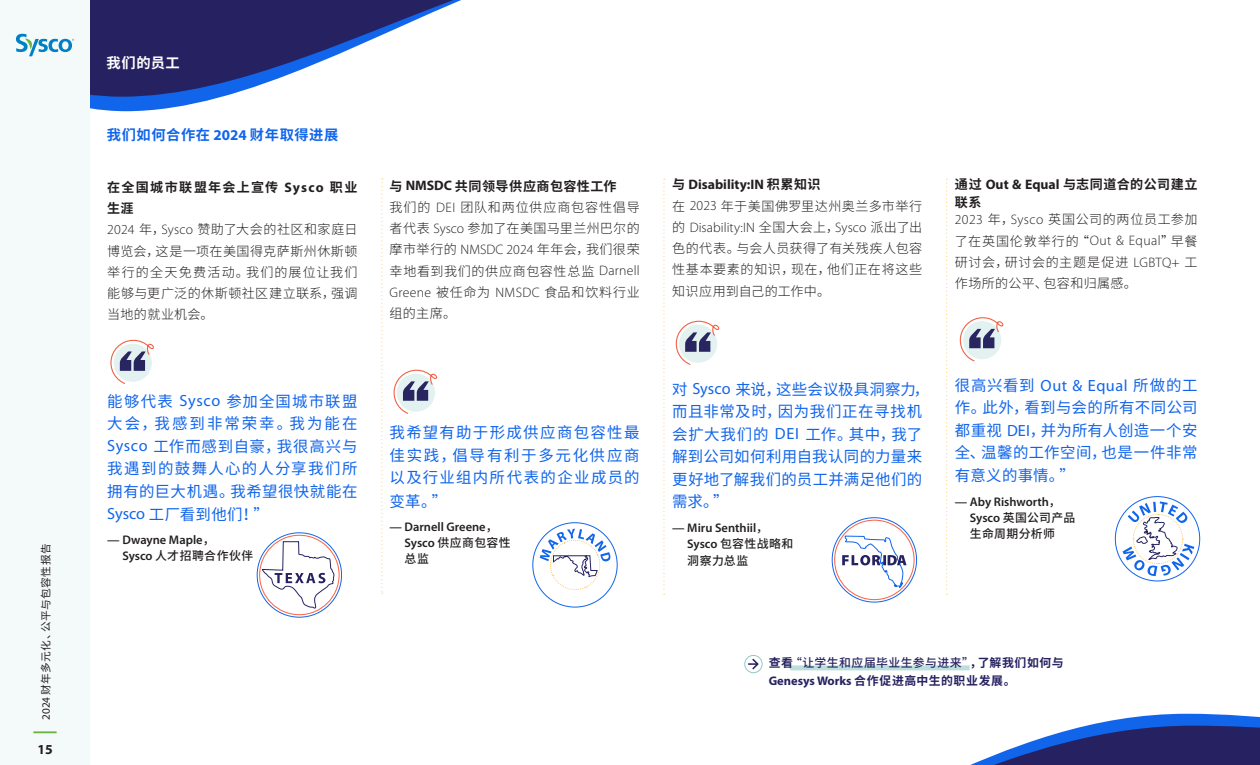
<style>
.page{position:relative;width:1260px;height:765px;background:#fff}
.page>*{position:absolute;margin:0;border:0;box-sizing:border-box;transform-origin:0 0}
.P-13pt_Quote{font:15.5px/22.5px "Noto Sans CJ Ksc";letter-spacing:.035em;color:#1165eb;text-align:justify}
.P-12pt_Paragrah_Section_Head{font:700 14.25px "Noto Sans CJ Ksc";letter-spacing:.045em;color:#1165eb}
.t1{font:700 14.25px "Noto Sans CJ Ksc";letter-spacing:.04em;color:#fff}
.P-11pt_Body_Copy{font:300 13.75px "Myriad Pro";letter-spacing:.005em;color:#231f20}
.P-11pt_Body_Copy-2{font:300 13.75px "Myriad Pro";letter-spacing:.025em;color:#231f20}
.P-11pt_Body_Copy-3{font:700 13.75px "Myriad Pro";color:#231f20}
.P-11pt_Body_Copy-4{font:300 13px/21.2px "Noto Sans CJ Ksc";letter-spacing:.04em;color:#231f20;text-align:justify}
.P-12pt_Paragrah_Section_Head-2{font:300 13px/21.2px "Noto Sans CJ Ksc";letter-spacing:.045em;color:#231f20;text-align:justify}
.P-11pt_Body_Copy-5{font:700 13px/17.5px "Noto Sans CJ Ksc";letter-spacing:.04em;color:#231f20}
.P-12pt_Paragrah_Section_Head-3{font:700 13px/21.2px "Noto Sans CJ Ksc";letter-spacing:.1em;color:#231f20}
.P-10pt_Body_Copy{font:600 12.5px "Myriad Pro";color:#231f20}
.P-10pt_Body_Copy-2{font:500 11.88px/16.2px "Noto Sans CJ Ksc";letter-spacing:.03em;color:#231f20}
.P-10pt_Body_Copy-3{font:700 11.88px/18.8px "Noto Sans CJ Ksc";letter-spacing:.055em;color:#262261}
.t2{font:10.75px "Noto Sans CJ Ksc";letter-spacing:.035em;color:#231f20}
.s1{font-family:"Myriad Pro";font-size:11.25px}
.s2{font-family:"Myriad Pro";font-size:15px}
.s3{font-family:"Myriad Pro";font-size:13.75px}
.s4{font-family:"Myriad Pro";font-size:16.25px}
.s5{font-family:"Noto Sans CJ Ksc";font-weight:500;font-size:11.88px}
.s6{font-family:"Myriad Pro";font-weight:600;font-size:12.5px}
.s7{font-family:"Noto Sans CJ Ksc";font-size:13px}
.s8{font-weight:500}
.s9{font-family:"Myriad Pro";font-size:12.5px}
</style>
<div class="page">
<svg style="left:90px;top:97px;width:131px;height:14px;fill:#1165eb"></svg>
<svg style="left:90px;top:0;width:371px;height:97px;fill:#262261"></svg>
<div style="left:744px;top:655px;width:19px;height:18px;border:1px solid #8fc9c6;border-radius:50%"></div>
<svg style="left:748px;top:657px;width:12px;height:14px"></svg>
<div style="left:790px;top:665px;width:180px;height:5px;background:#bcdfdd"></div>
<svg style="left:381px;top:178px;width:2px;height:416px"></svg>
<svg style="left:663px;top:179px;width:2px;height:416px"></svg>
<svg style="left:946px;top:179px;width:2px;height:416px"></svg>
<svg style="left:970px;top:714px;width:290px;height:51px"></svg>
<svg style="left:110px;top:339px;width:44px;height:45px"></svg>
<svg style="left:393px;top:369px;width:45px;height:45px"></svg>
<svg style="left:675px;top:320px;width:45px;height:45px"></svg>
<svg style="left:959px;top:317px;width:45px;height:45px"></svg>
<div style="left:834px;top:520px;width:80px;height:80px;border:1px solid #fc6042;border-radius:50%"></div>
<svg style="left:842px;top:536px;width:65px;height:52px"></svg>
<svg style="left:540px;top:529px;width:71px;height:78px"></svg>
<div style="left:259px;top:535px;width:80px;height:80px;border:1px solid #fc6042;border-radius:50%"></div>
<svg style="left:262px;top:541px;width:73px;height:68px"></svg>
<svg style="left:1115px;top:497px;width:85px;height:84px"></svg>
<svg style="left:1123px;top:501px;width:71px;height:75px"></svg>
<div style="left:0;top:0;width:90px;height:765px;background:#f4faf9"></div>
<hr style="left:33px;top:731px;width:24px;height:2px;background:#6db33f">
<svg style="left:16px;top:34px;width:58px;height:22px"></svg>
<p class="t2" style="left:40px;top:720px;width:178px;rotate:-90deg"><span class="s1">2024</span> 财年多元化、公平与包容性报告</p>
<p class="P-11pt_Body_Copy-3" style="left:37px;top:740px;width:17px">15</p>
<p class="t1" style="left:107px;top:55px;width:75px">我们的员工</p>
<p class="P-12pt_Paragrah_Section_Head" style="left:107px;top:127px;width:233px">我们如何合作在 <span class="s2">2024</span> 财年取得进展</p>
<p class="P-12pt_Paragrah_Section_Head-3" style="left:107px;top:177px;width:252px">在全国城市联盟年会上宣传 <span class="s3">Sysco</span> 职业生涯</p>
<p class="P-12pt_Paragrah_Section_Head-2" style="left:107px;top:219px;width:252px"><span class="s3">2024</span> 年，<span class="s3">Sysco</span> 赞助了大会的社区和家庭日博览会，这是一项在美国得克萨斯州休斯顿举行的全天免费活动。我们的展位让我们能够与更广泛的休斯顿社区建立联系，强调当地的就业机会。</p>
<p class="P-13pt_Quote" style="left:107px;top:390px;width:252px">能够代表 <span class="s4">Sysco</span> 参加全国城市联盟大会，我感到非常荣幸。我为能在<span class="s4">Sysco</span> 工作而感到自豪，我很高兴与我遇到的鼓舞人心的人分享我们所拥有的巨大机遇。我希望很快就能在<span class="s4">Sysco</span> 工厂看到他们！”</p>
<p class="P-10pt_Body_Copy" style="left:107px;top:532px;width:109px">— Dwayne Maple<span class="s5">，</span></p>
<p class="P-10pt_Body_Copy-2" style="left:122px;top:548px;width:133px"><span class="s6">Sysco</span> 人才招聘合作伙伴</p>
<p class="P-11pt_Body_Copy-5" style="left:390px;top:177px;width:229px">与 <span class="s3">NMSDC</span> 共同领导供应商包容性工作</p>
<p class="P-11pt_Body_Copy-4" style="left:390px;top:197px;width:252px">我们的 <span class="s3">DEI</span> 团队和两位供应商包容性倡导者代表 <span class="s3">Sysco</span> 参加了在美国马里兰州巴尔的摩市举行的 <span class="s3">NMSDC 2024</span> 年年会，我们很荣幸地看到我们的供应商包容性总监 <span class="s3">Darnell</span></p>
<p class="P-11pt_Body_Copy-2" style="left:390px;top:284px;width:252px">Greene <span class="s7">被任命为</span> NMSDC <span class="s7">食品和饮料行业</span></p>
<p class="P-11pt_Body_Copy-4" style="left:390px;top:303px;width:68px">组的主席。</p>
<p class="P-13pt_Quote" style="left:390px;top:422px;width:252px">我希望有助于形成供应商包容性最佳实践，倡导有利于多元化供应商以及行业组内所代表的企业成员的变革。”</p>
<p class="P-10pt_Body_Copy" style="left:390px;top:518px;width:110px">— Darnell Greene<span class="s5">，</span></p>
<p class="P-10pt_Body_Copy-2" style="left:405px;top:535px;width:108px"><span class="s6">Sysco</span> 供应商包容性总监</p>
<p class="P-11pt_Body_Copy-3" style="left:672px;top:175px;width:150px"><span class="s7">与</span> Disability:IN <span class="s7">积累知识</span></p>
<p class="P-11pt_Body_Copy-4" style="left:672px;top:196px;width:252px">在 <span class="s3">2023</span> 年于美国佛罗里达州奥兰多市举行</p>
<p class="P-11pt_Body_Copy" style="left:672px;top:219px;width:252px"><span class="s7">的</span> Disability:IN <span class="s7">全国大会上，</span>Sysco <span class="s7">派出了出</span></p>
<p class="P-11pt_Body_Copy-4" style="left:672px;top:238px;width:252px">色的代表。与会人员获得了有关残疾人包容性基本要素的知识，现在，他们正在将这些知识应用到自己的工作中。</p>
<p class="P-13pt_Quote" style="left:672px;top:378px;width:258px;text-align:left">对 <span class="s4">Sysco</span> 来说，这些会议极具洞察力，而且非常及时，因为我们正在寻找机会扩大我们的 <span class="s4">DEI</span> 工作。其中，我了解到公司如何利用自我认同的力量来更好地了解我们的员工并满足他们的需求。”</p>
<p class="P-10pt_Body_Copy" style="left:672px;top:520px;width:98px">— Miru Senthiil<span class="s5">，</span></p>
<p class="P-10pt_Body_Copy-2" style="left:687px;top:536px;width:108px"><span class="s6">Sysco</span> 包容性战略和洞察力总监</p>
<p class="P-11pt_Body_Copy-5" style="left:955px;top:176px;width:244px">通过 <span class="s3">Out &amp; Equal</span> 与志同道合的公司建立联系</p>
<p class="P-11pt_Body_Copy-4" style="left:955px;top:209px;width:244px"><span class="s3">2023</span> 年，<span class="s3">Sysco</span> 英国公司的两位员工参加了在英国伦敦举行的“<span class="s3">Out &amp; Equal</span>”早餐研讨会，研讨会的主题是促进 <span class="s3">LGBTQ+</span> 工作场所的公平、包容和归属感。</p>
<p class="P-13pt_Quote" style="left:955px;top:374px;width:244px">很高兴看到 <span class="s4">Out &amp; Equal</span> 所做的工作。此外，看到与会的所有不同公司都重视 <span class="s4">DEI</span>，并为所有人创造一个安全、温馨的工作空间，也是一件非常有意义的事情。”</p>
<p class="P-10pt_Body_Copy" style="left:955px;top:493px;width:108px">— Aby Rishworth<span class="s5">，</span></p>
<p class="P-10pt_Body_Copy-2" style="left:970px;top:510px;width:107px"><span class="s6">Sysco</span> 英国公司产品生命周期分析师</p>
<p class="P-10pt_Body_Copy-3" style="left:769px;top:653px;width:296px">查看<span class="s8">“让学生和应届毕业生参与进来”</span>，了解我们如何与<br><span class="s9">Genesys Works</span> 合作促进高中生的职业发展。</p>
</div>
